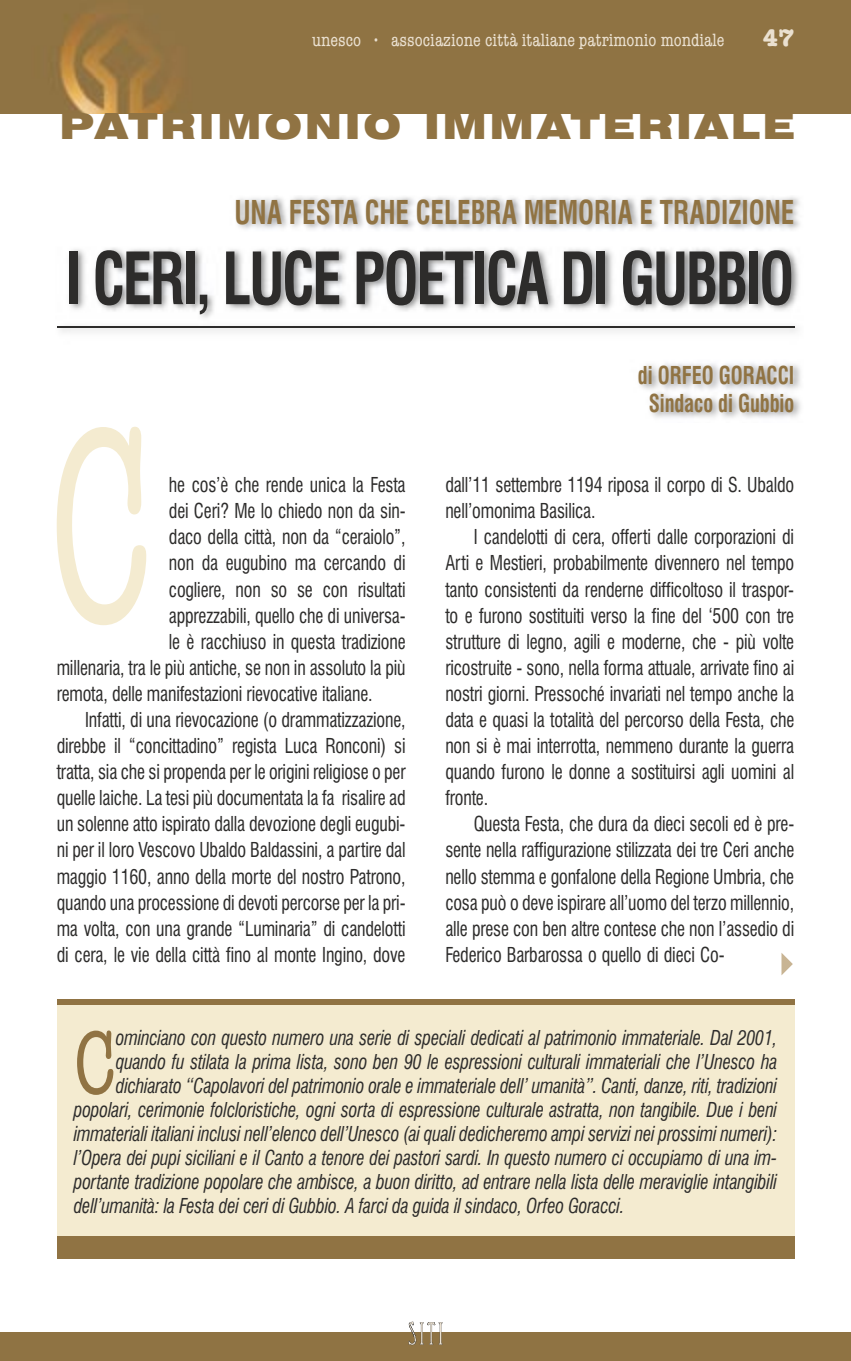
<style>
.page{position:relative;width:851px;height:1361px;background:#fff}
.page>*{position:absolute;margin:0;border:0;box-sizing:border-box;transform-origin:0 0}
.t1{font:condensed 89.8px "American Typewriter";color:#907343;scale:.9 1}
.t2{font:700 condensed 70px "Swiss 721 BT";letter-spacing:-.04em;color:#2d2c2b;scale:.85 1}
.t3{font:900 expanded 36px "Swiss 721 BT";letter-spacing:.075em;color:#907343}
.t4{font:700 condensed 32px "Swiss 721 BT";letter-spacing:-.005em;color:#907343;scale:.85 1}
.t5{font:700 condensed 24px/28px "Swiss 721 BT";color:#907343;text-align:center;scale:.85 1}
.t6{font:700 24px "American Typewriter";color:#eae0d0}
.t7{font:condensed 20px/26px "Swiss 721 BT";letter-spacing:-.01em;color:#2d2c2b;text-align:justify;scale:.9 1}
.t8{font:italic condensed 20px "Swiss 721 BT";letter-spacing:-.01em;color:#2d2c2b;scale:.9 1}
.t9{font:condensed 18px "American Typewriter";color:#eae0d0}
</style>
<div class="page">
<div style="left:0;top:1333px;width:850px;height:28px;background:#8f7343"></div>
<div style="left:0;top:0;width:850px;height:113px;background:#8f7343"></div>
<svg style="left:408px;top:1321px;width:34px;height:24px"></svg>
<div style="left:57px;top:1001px;width:737px;height:258px;background:#f4ebd0"></div>
<div style="left:57px;top:999px;width:737px;height:6px;background:#907343"></div>
<div style="left:57px;top:1236px;width:737px;height:23px;background:#907343"></div>
<svg style="left:57px;top:427px;width:89px;height:198px"></svg>
<svg style="left:781px;top:953px;width:11px;height:22px"></svg>
<img style="left:57px;top:196px;width:744px;height:222px">
<hr style="left:57px;top:327px;width:737px;height:1px;background:#2d2c2b">
<p class="t9" style="left:312px;top:30px;width:414px">unesco • associazione città italiane patrimonio mondiale</p>
<p class="t6" style="left:762px;top:24px;width:33px">47</p>
<h3 class="t3" style="left:60px;top:105px;width:736px">PATRIMONIO IMMATERIALE</h3>
<h3 class="t4" style="left:234px;top:193px;width:660px">UNA FESTA CHE CELEBRA MEMORIA E TRADIZIONE</h3>
<h2 class="t2" style="left:65px;top:237px;width:858px">I CERI, LUCE POETICA DI GUBBIO</h2>
<p class="t7" style="left:169px;top:472px;width:264px">he cos’è che rende unica la Festa</p>
<p class="t7" style="left:169px;top:498px;width:264px">dei Ceri? Me lo chiedo non da sin-</p>
<p class="t7" style="left:169px;top:524px;width:264px">daco della città, non da “ceraiolo”,</p>
<p class="t7" style="left:169px;top:550px;width:264px">non da eugubino ma cercando di</p>
<p class="t7" style="left:169px;top:576px;width:264px">cogliere, non so se con risultati</p>
<p class="t7" style="left:169px;top:602px;width:264px">apprezzabili, quello che di universa-</p>
<p class="t7" style="left:169px;top:628px;width:264px">le è racchiuso in questa tradizione</p>
<p class="t7" style="left:57px;top:654px;width:389px">millenaria, tra le più antiche, se non in assoluto la più</p>
<p class="t7" style="left:57px;top:680px;width:352px">remota, delle manifestazioni rievocative italiane.</p>
<p class="t7" style="left:85px;top:707px;width:357px">Infatti, di una rievocazione (o drammatizzazione,</p>
<p class="t7" style="left:57px;top:733px;width:389px">direbbe il “concittadino” regista Luca Ronconi) si</p>
<p class="t7" style="left:57px;top:759px;width:389px">tratta, sia che si propenda per le origini religiose o per</p>
<p class="t7" style="left:57px;top:785px;width:389px">quelle laiche. La tesi più documentata la fa risalire ad</p>
<p class="t7" style="left:57px;top:811px;width:389px">un solenne atto ispirato dalla devozione degli eugubi-</p>
<p class="t7" style="left:57px;top:837px;width:389px">ni per il loro Vescovo Ubaldo Baldassini, a partire dal</p>
<p class="t7" style="left:57px;top:863px;width:389px">maggio 1160, anno della morte del nostro Patrono,</p>
<p class="t7" style="left:57px;top:889px;width:389px">quando una processione di devoti percorse per la pri-</p>
<p class="t7" style="left:57px;top:915px;width:389px">ma volta, con una grande “Luminaria” di candelotti</p>
<p class="t7" style="left:57px;top:941px;width:389px">di cera, le vie della città fino al monte Ingino, dove</p>
<p class="t5" style="left:637px;top:361px;width:185px">di ORFEO GORACCI<br>Sindaco di Gubbio</p>
<p class="t7" style="left:445px;top:472px;width:389px">dall’11 settembre 1194 riposa il corpo di S. Ubaldo nell’omonima Basilica.</p>
<p class="t7" style="left:445px;top:524px;width:389px;text-indent:28px">I candelotti di cera, offerti dalle corporazioni di Arti e Mestieri, probabilmente divennero nel tempo tanto consistenti da renderne difficoltoso il traspor&shy;to e furono sostituiti verso la fine del ‘500 con tre strutture di legno, agili e moderne, che - più volte ricostruite - sono, nella forma attuale, arrivate fino ai nostri giorni. Pressoché invariati nel tempo anche la data e quasi la totalità del percorso della Festa, che non si è mai interrotta, nemmeno durante la guerra quando furono le donne a sostituirsi agli uomini al fronte.</p>
<p class="t7" style="left:445px;top:811px;width:389px;text-indent:28px">Questa Festa, che dura da dieci secoli ed è pre&shy;sente nella raffigurazione stilizzata dei tre Ceri anche nello stemma e gonfalone della Regione Umbria, che cosa può o deve ispirare all’uomo del terzo millennio, alle prese con ben altre contese che non l’assedio di Federico Barbarossa o quello di dieci Co-</p>
<h1 class="t1" style="left:74px;top:1013px;width:49px">C</h1>
<p class="t8" style="left:116px;top:1025px;width:736px">ominciano con questo numero una serie di speciali dedicati al patrimonio immateriale. Dal 2001,</p>
<p class="t8" style="left:116px;top:1049px;width:736px">quando fu stilata la prima lista, sono ben 90 le espressioni culturali immateriali che l’Unesco ha</p>
<p class="t8" style="left:116px;top:1073px;width:736px">dichiarato “Capolavori del patrimonio orale e immateriale dell’ umanità”. Canti, danze, riti, tradizioni</p>
<p class="t8" style="left:74px;top:1097px;width:783px">popolari, cerimonie folcloristiche, ogni sorta di espressione culturale astratta, non tangibile. Due i beni</p>
<p class="t8" style="left:74px;top:1121px;width:783px">immateriali italiani inclusi nell’elenco dell’Unesco (ai quali dedicheremo ampi servizi nei prossimi numeri):</p>
<p class="t8" style="left:74px;top:1145px;width:783px">l’Opera dei pupi siciliani e il Canto a tenore dei pastori sardi. In questo numero ci occupiamo di una im-</p>
<p class="t8" style="left:74px;top:1169px;width:783px">portante tradizione popolare che ambisce, a buon diritto, ad entrare nella lista delle meraviglie intangibili</p>
<p class="t8" style="left:74px;top:1193px;width:613px">dell’umanità: la Festa dei ceri di Gubbio. A farci da guida il sindaco, Orfeo Goracci.</p>
</div>
